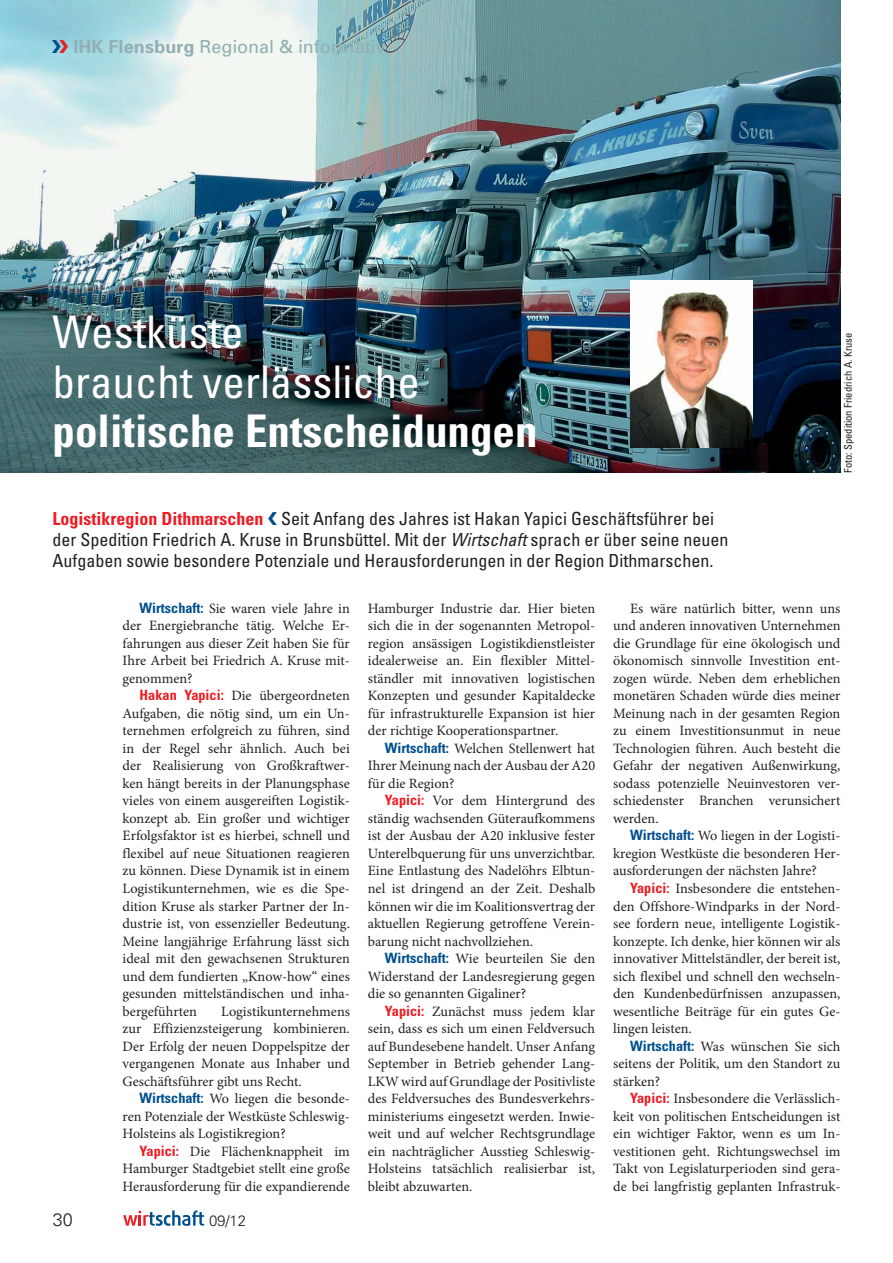
<style>
.page{position:relative;width:893px;height:1263px;background:#fff}
.page>*{position:absolute;margin:0;border:0;box-sizing:border-box;transform-origin:0 0}
.t1{font:condensed 45px/49.5px "Univers";color:#fff}
.t2{font:700 condensed 45px "Univers LT Pro";color:#fff}
.t3{font:condensed 18px/21px "Univers";color:#231f20}
.t4{font:18px "Univers";color:#91afb4}
.t5{font:300 18px "Univers";color:#231f20}
.t6{font:300 15px "Univers";color:#231f20}
.t7{font:14.25px/17.5px "Minion Pro";color:#231f20;text-align:justify}
.t8{font:condensed 10.5px "Univers";color:#231f20}
.s1{font-weight:700}
.s2{font-weight:700;color:#ed1c24}
.s3{font-style:italic}
.s4{font-family:"Univers";font-weight:700;font-stretch:condensed;color:#004f8d}
.s5{font-family:"Univers";font-weight:700;font-stretch:condensed;color:#ed1c24}
</style>
<div class="page">
<svg style="left:123px;top:1210px;width:81px;height:16px"></svg>
<img style="left:0;top:0;width:840px;height:473px">
<img style="left:630px;top:280px;width:123px;height:167px">
<svg style="left:52px;top:40px;width:16px;height:13px"></svg>
<p class="t4" style="left:73px;top:40px;width:314px"><span class="s1">IHK Flensburg</span> Regional &amp; informativ</p>
<h1 class="t1" style="left:53px;top:311px;width:369px">Westküste<br>braucht verlässliche</h1>
<h1 class="t2" style="left:53px;top:410px;width:487px">politische Entscheidungen</h1>
<p class="t8" style="left:844px;top:473px;width:141px;rotate:-90deg">Foto: Spedition Friedrich A. Kruse</p>
<p class="t3" style="left:53px;top:510px;width:677px"><span class="s2">Logistikregion Dithmarschen</span> Seit Anfang des Jahres ist Hakan Yapici Geschäftsführer bei der Spedition Friedrich A. Kruse in Brunsbüttel. Mit der <span class="s3">Wirtschaft</span> sprach er über seine neuen<br>Aufgaben sowie besondere Potenziale und Herausforderungen in der Region Dithmarschen.</p>
<p class="t7" style="left:123px;top:601px;width:229px;text-indent:17px"><span class="s4">Wirtschaft:</span> Sie waren viele Jahre in der Energiebranche tätig. Welche Er&shy;fahrungen aus dieser Zeit haben Sie für Ihre Arbeit bei Friedrich A. Kruse mit&shy;genommen?</p>
<p class="t7" style="left:123px;top:688px;width:229px;text-indent:17px"><span class="s5">Hakan Yapici:</span> Die übergeordneten Aufgaben, die nötig sind, um ein Un&shy;ternehmen erfolgreich zu führen, sind in der Regel sehr ähnlich. Auch bei der Realisierung von Großkraftwer&shy;ken hängt bereits in der Planungsphase vieles von einem ausgereiften Logistik&shy;konzept ab. Ein großer und wichtiger Erfolgsfaktor ist es hierbei, schnell und flexibel auf neue Situationen reagieren zu können. Diese Dynamik ist in einem Logistikunternehmen, wie es die Spe&shy;dition Kruse als starker Partner der In&shy;dustrie ist, von essenzieller Bedeutung.<br>Meine langjährige Erfahrung lässt sich ideal mit den gewachsenen Strukturen und dem fundierten „Know-how“ eines gesunden mittelständischen und inha&shy;bergeführten</p>
<p class="t7" style="left:613px;top:601px;width:229px;text-indent:17px">Es wäre natürlich bitter, wenn uns und anderen innovativen Unternehmen die Grundlage für eine ökologisch und ökonomisch sinnvolle Investition ent&shy;zogen würde. Neben dem erheblichen monetären Schaden würde dies meiner Meinung nach in der gesamten Region zu einem Investitionsunmut in neue Technologien führen. Auch besteht die Gefahr der negativen Außenwirkung, sodass potenzielle Neuinvestoren ver&shy;schiedenster Branchen verunsichert werden.</p>
<p class="t7" style="left:613px;top:828px;width:229px;text-indent:17px"><span class="s4">Wirtschaft:</span> Wo liegen in der Logisti&shy;kregion Westküste die besonderen Her&shy;ausforderungen der nächsten Jahre?</p>
<p class="t7" style="left:613px;top:881px;width:229px;text-indent:17px"><span class="s5">Yapici:</span> Insbesondere die entstehen&shy;den Offshore-Windparks in der Nord&shy;see fordern neue, intelligente Logistik&shy;konzepte. Ich denke, hier können wir als innovativer Mittelständler, der bereit ist, sich flexibel und schnell den wechseln&shy;den Kundenbedürfnissen anzupassen, wesentliche Beiträge für ein gutes Ge&shy;lingen leisten.</p>
<p class="t7" style="left:613px;top:1038px;width:229px;text-indent:17px"><span class="s4">Wirtschaft:</span> Was wünschen Sie sich seitens der Politik, um den Standort zu stärken?</p>
<p class="t7" style="left:613px;top:1091px;width:229px;text-indent:17px"><span class="s5">Yapici:</span> Insbesondere die Verlässlich&shy;keit von politischen Entscheidungen ist ein wichtiger Faktor, wenn es um In&shy;vestitionen geht. Richtungswechsel im Takt von Legislaturperioden sind gera&shy;de bei langfristig geplanten Infrastruk-</p>
<p class="t7" style="left:368px;top:601px;width:229px">Hamburger Industrie dar. Hier bieten sich die in der sogenannten Metropol&shy;region ansässigen Logistikdienstleister idealerweise an. Ein flexibler Mittel&shy;ständler mit innovativen logistischen Konzepten und gesunder Kapitaldecke für infrastrukturelle Expansion ist hier der richtige Kooperationspartner.</p>
<p class="t7" style="left:368px;top:741px;width:229px;text-indent:17px"><span class="s4">Wirtschaft:</span> Welchen Stellenwert hat Ihrer Meinung nach der Ausbau der A20 für die Region?</p>
<p class="t7" style="left:368px;top:793px;width:229px;text-indent:17px"><span class="s5">Yapici:</span> Vor dem Hintergrund des ständig wachsenden Güteraufkommens ist der Ausbau der A20 inklusive fester Unterelbquerung für uns unverzichtbar.<br>Eine Entlastung des Nadelöhrs Elbtun&shy;nel ist dringend an der Zeit. Deshalb können wir die im Koalitionsvertrag der aktuellen Regierung getroffene Verein&shy;barung nicht nachvollziehen.</p>
<p class="t7" style="left:368px;top:951px;width:229px;text-indent:17px"><span class="s4">Wirtschaft:</span> Wie beurteilen Sie den Widerstand der Landesregierung gegen die so genannten Gigaliner?</p>
<p class="t7" style="left:368px;top:1003px;width:229px;text-indent:17px"><span class="s5">Yapici:</span> Zunächst muss jedem klar sein, dass es sich um einen Feldversuch auf Bundesebene handelt. Unser Anfang September in Betrieb gehender Lang-LKW wird auf Grundlage der Positivliste des Feldversuches des Bundesverkehrs&shy;ministeriums eingesetzt werden. Inwie&shy;weit und auf welcher Rechtsgrundlage ein nachträglicher Ausstieg Schleswig-Holsteins tatsächlich realisierbar ist, bleibt abzuwarten.</p>
<p class="t7" style="left:123px;top:1003px;width:229px;text-indent:99px">Logistikunternehmens zur Effizienzsteigerung kombinieren.<br>Der Erfolg der neuen Doppelspitze der vergangenen Monate aus Inhaber und Geschäftsführer gibt uns Recht.</p>
<p class="t7" style="left:123px;top:1091px;width:229px;text-indent:17px"><span class="s4">Wirtschaft:</span> Wo liegen die besonde&shy;ren Potenziale der Westküste Schleswig-Holsteins als Logistikregion?</p>
<p class="t7" style="left:123px;top:1143px;width:229px;text-indent:17px"><span class="s5">Yapici:</span> Die Flächenknappheit im Hamburger Stadtgebiet stellt eine große Herausforderung für die expandierende</p>
<p class="t5" style="left:53px;top:1213px;width:22px">30</p>
<p class="t6" style="left:209px;top:1215px;width:38px">09/12</p>
</div>
